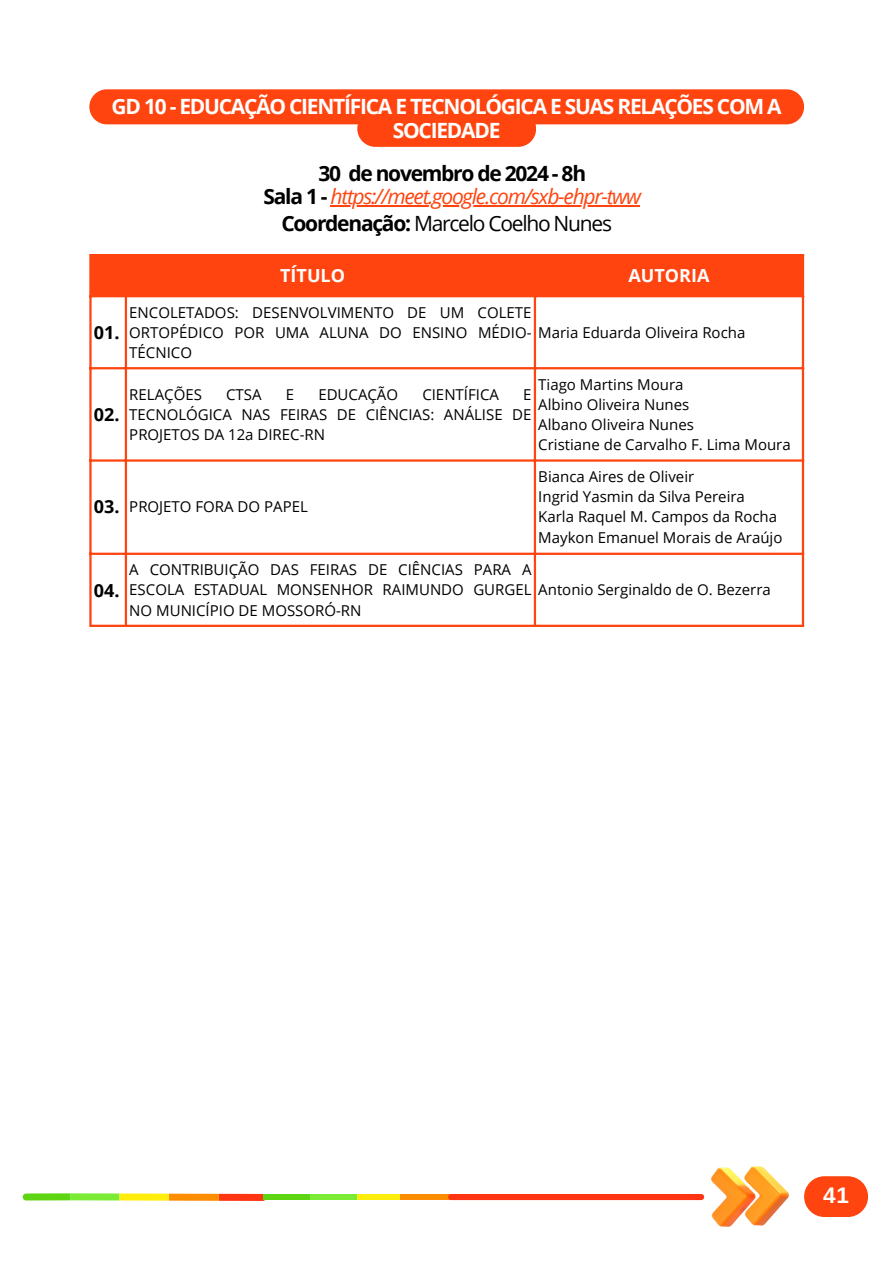
<style>
.page{position:relative;width:893px;height:1264px;background:#fff}
.page>*{position:absolute;margin:0;border:0;box-sizing:border-box;transform-origin:0 0}
.t1{font:700 22.5px "Arimo";color:#fff}
.t2{font:700 21px/24.8px "Open Sans";letter-spacing:-.06em;color:#fff;text-align:center}
.t3{font:italic 21px "Open Sans";letter-spacing:-.06em;color:#ff440f}
.t4{font:21px "Open Sans";letter-spacing:-.06em;color:#000}
.t5{font:700 21px "Open Sans";letter-spacing:-.06em;color:#000}
.t6{font:700 18px "Open Sans";color:#fff}
.t7{font:700 18px "Open Sans";color:#000}
.t8{font:15px/20.2px "Open Sans";color:#000;text-align:justify}
.s1{font-weight:700;font-style:normal;color:#000}
.s2{font-weight:700}
</style>
<div class="page">
<div style="left:92px;top:256px;width:709px;height:39px;background:#ff440f"></div>
<hr style="left:89px;top:256px;width:3px;height:368px;background:#ff440f">
<hr style="left:125px;top:297px;width:2px;height:327px;background:#ff440f">
<hr style="left:533px;top:256px;width:3px;height:368px;background:#ff440f">
<hr style="left:801px;top:256px;width:3px;height:368px;background:#ff440f">
<hr style="left:89px;top:254px;width:715px;height:2px;background:#ff440f">
<hr style="left:89px;top:295px;width:715px;height:2px;background:#ff440f">
<hr style="left:89px;top:367px;width:715px;height:2px;background:#ff440f">
<hr style="left:89px;top:459px;width:715px;height:2px;background:#ff440f">
<hr style="left:89px;top:552px;width:715px;height:3px;background:#ff440f">
<hr style="left:89px;top:624px;width:715px;height:3px;background:#ff440f">
<div style="left:804px;top:1176px;width:64px;height:40px;background:#ff440f;border-radius:20px"></div>
<svg style="left:357px;top:124px;width:179px;height:23px;background:#ff4b18"></svg>
<div style="left:89px;top:89px;width:715px;height:35px;background:#ff440f;border-radius:18px"></div>
<hr style="left:330px;top:205px;width:310px;height:1px;background:#ff440f">
<svg style="left:219px;top:1193px;width:47px;height:7px"></svg>
<svg style="left:23px;top:1193px;width:47px;height:7px"></svg>
<div style="left:169px;top:1193px;width:50px;height:7px;background:#ff8d00"></div>
<div style="left:119px;top:1193px;width:50px;height:7px;background:#ffee0b"></div>
<div style="left:70px;top:1193px;width:49px;height:7px;background:#7ceb36"></div>
<div style="left:223px;top:1194px;width:229px;height:5px;background:#ff3413"></div>
<div style="left:263px;top:1194px;width:229px;height:5px;background:#5ed512"></div>
<div style="left:310px;top:1194px;width:229px;height:5px;background:#7ceb36"></div>
<div style="left:357px;top:1194px;width:229px;height:5px;background:#fded0c"></div>
<div style="left:400px;top:1194px;width:229px;height:5px;background:#fc8c02"></div>
<svg style="left:448px;top:1194px;width:256px;height:5px"></svg>
<img style="left:711px;top:1166px;width:77px;height:60px">
<p class="t2" style="left:112px;top:93px;width:671px">GD 10 - EDUCAÇÃO CIENTÍFICA E TECNOLÓGICA E SUAS RELAÇÕES COM A<br>SOCIEDADE</p>
<p class="t5" style="left:318px;top:159px;width:269px">30 de novembro de 2024 - 8h</p>
<p class="t3" style="left:263px;top:181px;width:379px"><span class="s1">Sala 1 -</span> https://meet.google.com/sxb-ehpr-tww</p>
<p class="t4" style="left:281px;top:208px;width:332px"><span class="s2">Coordenação:</span> Marcelo Coelho Nunes</p>
<p class="t7" style="left:94px;top:320px;width:27px">01.</p>
<p class="t7" style="left:94px;top:402px;width:27px">02.</p>
<h1 class="t6" style="left:280px;top:263px;width:66px">TÍTULO</h1>
<p class="t6" style="left:628px;top:263px;width:82px">AUTORIA</p>
<p class="t8" style="left:129px;top:301px;width:403px">ENCOLETADOS: DESENVOLVIMENTO DE UM COLETE ORTOPÉDICO POR UMA ALUNA DO ENSINO MÉDIO-TÉCNICO</p>
<p class="t8" style="left:538px;top:322px;width:208px">Maria Eduarda Oliveira Rocha</p>
<p class="t8" style="left:538px;top:373px;width:147px">Tiago Martins Moura</p>
<p class="t8" style="left:538px;top:394px;width:153px">Albino Oliveira Nunes</p>
<p class="t8" style="left:538px;top:414px;width:157px">Albano Oliveira Nunes</p>
<p class="t8" style="left:538px;top:434px;width:254px">Cristiane de Carvalho F. Lima Moura</p>
<p class="t8" style="left:129px;top:384px;width:74px">RELAÇÕES</p>
<p class="t8" style="left:226px;top:384px;width:37px">CTSA</p>
<p class="t8" style="left:286px;top:384px;width:10px">E</p>
<p class="t8" style="left:318px;top:384px;width:81px">EDUCAÇÃO</p>
<p class="t8" style="left:422px;top:384px;width:78px">CIENTÍFICA</p>
<p class="t8" style="left:129px;top:384px;width:403px;text-indent:394px">E TECNOLÓGICA NAS FEIRAS DE CIÊNCIAS: ANÁLISE DE PROJETOS DA 12a DIREC-RN</p>
<p class="t7" style="left:94px;top:494px;width:27px">03.</p>
<p class="t8" style="left:129px;top:496px;width:180px">PROJETO FORA DO PAPEL</p>
<p class="t8" style="left:538px;top:466px;width:157px">Bianca Aires de Oliveir</p>
<p class="t8" style="left:538px;top:486px;width:208px">Ingrid Yasmin da Silva Pereira</p>
<p class="t8" style="left:538px;top:506px;width:240px">Karla Raquel M. Campos da Rocha</p>
<p class="t8" style="left:538px;top:526px;width:245px">Maykon Emanuel Morais de Araújo</p>
<p class="t7" style="left:94px;top:577px;width:27px">04.</p>
<p class="t8" style="left:129px;top:559px;width:403px">A CONTRIBUIÇÃO DAS FEIRAS DE CIÊNCIAS PARA A ESCOLA ESTADUAL MONSENHOR RAIMUNDO GURGEL NO MUNICÍPIO DE MOSSORÓ-RN</p>
<p class="t8" style="left:538px;top:579px;width:234px">Antonio Serginaldo de O. Bezerra</p>
<p class="t1" style="left:823px;top:1182px;width:27px">41</p>
</div>
